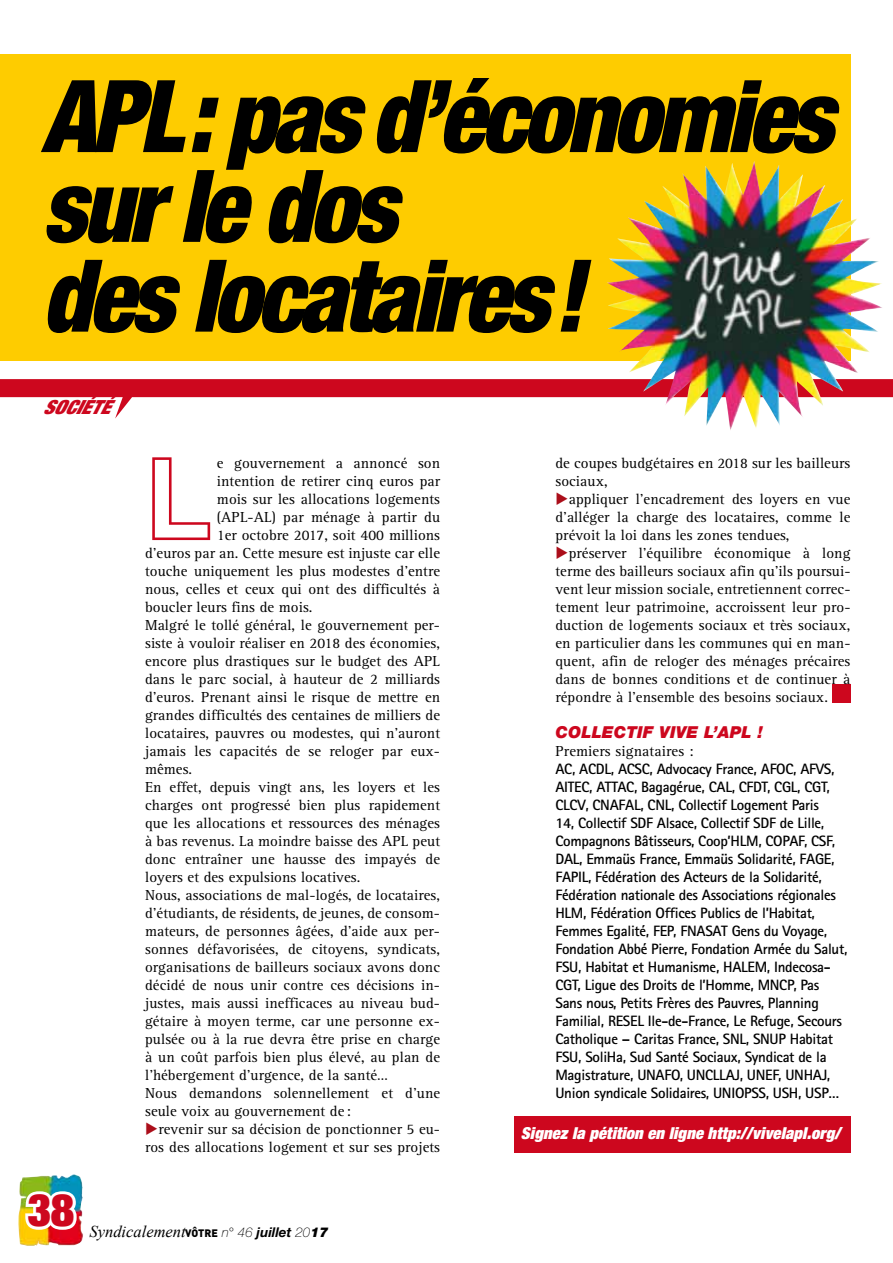
<style>
.page{position:relative;width:893px;height:1263px;background:#fff}
.page>*{position:absolute;margin:0;border:0;box-sizing:border-box;transform-origin:0 0}
.t1{font:115.8px "Helvetica Neue LT Std Bd Ou";color:#cd071e}
.t2{font:italic 900 condensed 100.5px/89.7px "Helvetica Neue LT Std";letter-spacing:-.04em;color:#000;scale:.95 1}
.t3{font:900 condensed 45px "Helvetica Neue LT Std";color:#cd071e}
.t4{font:italic 900 condensed 19.5px "Helvetica Neue LT Std";color:#cd071e}
.t5{font:italic 900 condensed 16.5px "Helvetica Neue LT Std";letter-spacing:.01em;color:#fff}
.t6{font:italic 16.5px "Times New Roman";color:#000}
.t7{font:italic 900 16.5px "Helvetica Neue LT Std";letter-spacing:.01em;color:#cd071e}
.t8{font:15px/18px "Rotis Serif Std";letter-spacing:.005em;color:#000;text-align:justify}
.t9{font:700 15px/18px "Rotis Sans Serif Std";letter-spacing:-.02em;color:#000}
.s1{font-family:"DIN";font-weight:900;font-style:normal;font-size:10.65px}
.s2{font-family:"Helvetica Neue LT Std";font-weight:100;font-size:13.5px}
.s3{font-family:"Helvetica Neue LT Std";font-weight:700;font-size:13.5px}
.s4{font-family:"Helvetica Neue LT Std";font-weight:900;font-size:13.5px}
</style>
<div class="page">
<svg style="left:0;top:379px;width:893px;height:39px"></svg>
<img style="left:18px;top:1174px;width:65px;height:72px">
<svg style="left:22px;top:1188px;width:58px;height:45px"></svg>
<div style="left:832px;top:684px;width:18px;height:18px;background:#cd071e"></div>
<div style="left:0;top:54px;width:850px;height:306px;background:#fecc00"></div>
<img style="left:607px;top:161px;width:276px;height:269px">
<div style="left:514px;top:1116px;width:336px;height:36px;background:#cd071e"></div>
<h2 class="t2" style="left:42px;top:72px;width:835px">APL: pas d’économies sur le dos<br>des locataires!</h2>
<h3 class="t4" style="left:43px;top:395px;width:80px">SOCIÉTÉ</h3>
<h1 class="t1" style="left:145px;top:425px;width:69px">L</h1>
<p class="t8" style="left:217px;top:454px;width:225px">e gouvernement a annoncé son</p>
<p class="t8" style="left:217px;top:472px;width:225px">intention de retirer cinq euros par</p>
<p class="t8" style="left:217px;top:490px;width:225px">mois sur les allocations logements</p>
<p class="t8" style="left:217px;top:508px;width:225px">(APL-AL) par ménage à partir du</p>
<p class="t8" style="left:217px;top:526px;width:225px">1er octobre 2017, soit 400 millions</p>
<p class="t8" style="left:145px;top:544px;width:296px">d’euros par an. Cette mesure est injuste car elle</p>
<p class="t8" style="left:145px;top:562px;width:296px">touche uniquement les plus modestes d’entre</p>
<p class="t8" style="left:145px;top:580px;width:296px">nous, celles et ceux qui ont des difficultés à</p>
<p class="t8" style="left:145px;top:598px;width:169px">boucler leurs fins de mois.</p>
<p class="t8" style="left:145px;top:616px;width:296px">Malgré le tollé général, le gouvernement per-</p>
<p class="t8" style="left:145px;top:634px;width:297px">siste à vouloir réaliser en 2018 des économies,</p>
<p class="t8" style="left:145px;top:652px;width:296px">encore plus drastiques sur le budget des APL</p>
<p class="t8" style="left:145px;top:670px;width:296px">dans le parc social, à hauteur de 2 milliards</p>
<p class="t8" style="left:145px;top:688px;width:297px">d’euros. Prenant ainsi le risque de mettre en</p>
<p class="t8" style="left:145px;top:706px;width:296px">grandes difficultés des centaines de milliers de</p>
<p class="t8" style="left:145px;top:724px;width:296px">locataires, pauvres ou modestes, qui n’auront</p>
<p class="t8" style="left:145px;top:742px;width:296px">jamais les capacités de se reloger par eux-</p>
<p class="t8" style="left:145px;top:760px;width:49px">mêmes.</p>
<p class="t8" style="left:145px;top:778px;width:296px">En effet, depuis vingt ans, les loyers et les</p>
<p class="t8" style="left:145px;top:796px;width:296px">charges ont progressé bien plus rapidement</p>
<p class="t8" style="left:145px;top:814px;width:296px">que les allocations et ressources des ménages</p>
<p class="t8" style="left:145px;top:832px;width:296px">à bas revenus. La moindre baisse des APL peut</p>
<p class="t8" style="left:145px;top:850px;width:296px">donc entraîner une hausse des impayés de</p>
<p class="t8" style="left:145px;top:868px;width:217px">loyers et des expulsions locatives.</p>
<p class="t8" style="left:145px;top:886px;width:296px">Nous, associations de mal-logés, de locataires,</p>
<p class="t8" style="left:145px;top:904px;width:296px">d’étudiants, de résidents, de jeunes, de consom-</p>
<p class="t8" style="left:145px;top:922px;width:296px">mateurs, de personnes âgées, d’aide aux per-</p>
<p class="t8" style="left:145px;top:940px;width:296px">sonnes défavorisées, de citoyens, syndicats,</p>
<p class="t8" style="left:145px;top:958px;width:296px">organisations de bailleurs sociaux avons donc</p>
<p class="t8" style="left:145px;top:976px;width:296px">décidé de nous unir contre ces décisions in-</p>
<p class="t8" style="left:145px;top:994px;width:296px">justes, mais aussi inefficaces au niveau bud-</p>
<p class="t8" style="left:145px;top:1012px;width:296px">gétaire à moyen terme, car une personne ex-</p>
<p class="t8" style="left:145px;top:1030px;width:296px">pulsée ou à la rue devra être prise en charge</p>
<p class="t8" style="left:145px;top:1048px;width:296px">à un coût parfois bien plus élevé, au plan de</p>
<p class="t8" style="left:145px;top:1066px;width:244px">l’hébergement d’urgence, de la santé…</p>
<p class="t8" style="left:145px;top:1084px;width:296px">Nous demandons solennellement et d’une</p>
<p class="t8" style="left:145px;top:1102px;width:207px">seule voix au gouvernement de :</p>
<p class="t8" style="left:158px;top:1120px;width:283px">revenir sur sa décision de ponctionner 5 eu-</p>
<p class="t8" style="left:145px;top:1138px;width:297px">ros des allocations logement et sur ses projets</p>
<h3 class="t3" style="left:27px;top:1181px;width:48px">38</h3>
<p class="t6" style="left:90px;top:1222px;width:240px">Syndicalement<span class="s1">VÔTRE</span> <span class="s2">n° 46</span> <span class="s3">juillet</span> <span class="s2">20</span><span class="s4">17</span></p>
<p class="t8" style="left:555px;top:454px;width:296px">de coupes budgétaires en 2018 sur les bailleurs sociaux,</p>
<p class="t8" style="left:555px;top:490px;width:297px;text-indent:13px">appliquer l’encadrement des loyers en vue d’alléger la charge des locataires, comme le prévoit la loi dans les zones tendues,</p>
<p class="t8" style="left:555px;top:544px;width:296px;text-indent:13px">préserver l’équilibre économique à long terme des bailleurs sociaux afin qu’ils poursui&shy;vent leur mission sociale, entretiennent correc&shy;tement leur patrimoine, accroissent leur pro&shy;duction de logements sociaux et très sociaux, en particulier dans les communes qui en man&shy;quent, afin de reloger des ménages précaires dans de bonnes conditions et de continuer à répondre à l’ensemble des besoins sociaux.</p>
<p class="t7" style="left:555px;top:722px;width:209px">COLLECTIF VIVE L’APL !</p>
<p class="t8" style="left:555px;top:742px;width:139px">Premiers signataires :</p>
<p class="t9" style="left:555px;top:760px;width:293px">AC, ACDL, ACSC, Advocacy France, AFOC, AFVS, AITEC, ATTAC, Bagagérue, CAL, CFDT, CGL, CGT, CLCV, CNAFAL, CNL, Collectif Logement Paris<br>14, Collectif SDF Alsace, Collectif SDF de Lille, Compagnons Bâtisseurs, Coop’HLM, COPAF, CSF, DAL, Emmaüs France, Emmaüs Solidarité, FAGE, FAPIL, Fédération des Acteurs de la Solidarité, Fédération nationale des Associations régionales HLM, Fédération Offices Publics de l’Habitat, Femmes Egalité, FEP, FNASAT Gens du Voyage, Fondation Abbé Pierre, Fondation Armée du Salut, FSU, Habitat et Humanisme, HALEM, Indecosa-CGT, Ligue des Droits de l’Homme, MNCP, Pas Sans nous, Petits Frères des Pauvres, Planning Familial, RESEL Ile-de-France, Le Refuge, Secours Catholique – Caritas France, SNL, SNUP Habitat FSU, SoliHa, Sud Santé Sociaux, Syndicat de la Magistrature, UNAFO, UNCLLAJ, UNEF, UNHAJ, Union syndicale Solidaires, UNIOPSS, USH, USP…</p>
<p class="t5" style="left:521px;top:1122px;width:321px">Signez la pétition en ligne http://vivelapl.org/</p>
</div>
